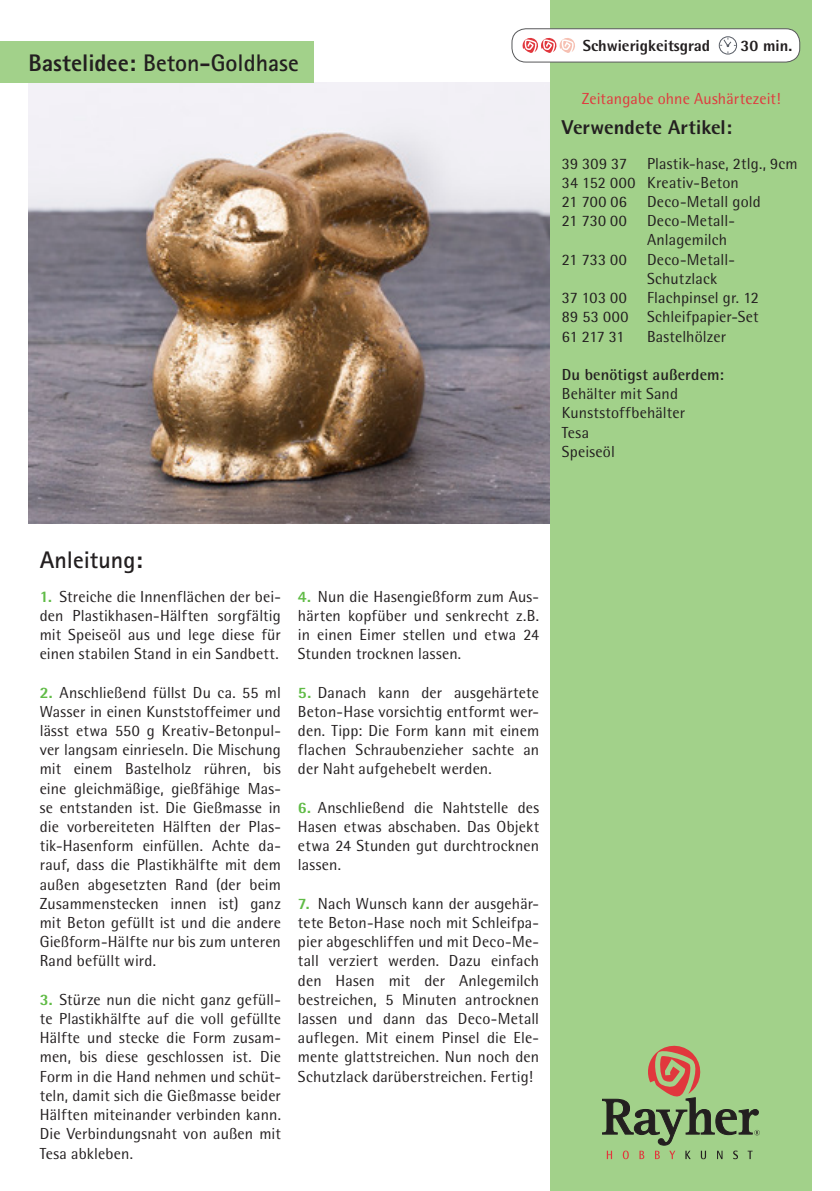
<style>
.page{position:relative;width:840px;height:1191px;background:#fff}
.page>*{position:absolute;margin:0;border:0;box-sizing:border-box;transform-origin:0 0}
.t1{font:700 24px "Rotis Sans Serif Std";color:#231f20}
.t2{font:800 20px "Rotis Semi Sans Std";letter-spacing:.005em;color:#231f20}
.t3{font:16px/19.2px "Rotis Semi Sans Std";letter-spacing:.01em;color:#231f20;text-align:justify}
.t4{font:16px "Rotis Semi Sans Std";letter-spacing:.01em;color:#e1373d}
.t5{font:800 16px "Rotis Semi Sans Std";color:#231f20}
.t6{font:700 16px "Rotis Semi Sans Std";letter-spacing:.005em;color:#231f20}
.s1{font-weight:800}
.s2{font-weight:800;color:#60bb46}
</style>
<div class="page">
<img style="left:28px;top:82px;width:522px;height:441px">
<div style="left:550px;top:0;width:261px;height:1191px;background:#a2d18a"></div>
<div style="left:0;top:41px;width:313px;height:41px;background:#a2d18a"></div>
<div style="left:511px;top:29px;width:288px;height:33px;background:#fff;border-radius:14px"></div>
<div style="left:511px;top:28px;width:288px;height:35px;border:1px solid #57585a;border-radius:14px"></div>
<svg style="left:522px;top:37px;width:53px;height:16px"></svg>
<div style="left:718px;top:36px;width:18px;height:19px;border:1px solid #575c65;border-radius:50%"></div>
<svg style="left:719px;top:38px;width:16px;height:15px"></svg>
<svg style="left:602px;top:1045px;width:157px;height:114px"></svg>
<h1 class="t1" style="left:28px;top:47px;width:272px"><span class="s1">Bastelidee:</span> Beton-Goldhase</h1>
<p class="t5" style="left:582px;top:35px;width:129px">Schwierigkeitsgrad</p>
<p class="t5" style="left:740px;top:35px;width:53px">30 min.</p>
<p class="t4" style="left:581px;top:90px;width:200px">Zeitangabe ohne Aushärtezeit!</p>
<p class="t2" style="left:561px;top:115px;width:171px">Verwendete Artikel:</p>
<p class="t3" style="left:561px;top:153px;width:237px;text-align:left">39 309 37 Plastik-hase, 2tlg., 9cm<br>34 152 000 Kreativ-Beton<br>21 700 06 Deco-Metall gold<br>21 730 00</p>
<p class="t3" style="left:646px;top:211px;width:89px">Deco-Metall-<br>Anlagemilch</p>
<p class="t3" style="left:561px;top:249px;width:66px">21 733 00</p>
<p class="t3" style="left:646px;top:249px;width:89px">Deco-Metall-<br>Schutzlack</p>
<p class="t3" style="left:561px;top:288px;width:66px">37 103 00</p>
<p class="t3" style="left:561px;top:288px;width:198px;text-indent:85px">Flachpinsel gr. 12<br>89 53 000 Schleifpapier-Set 61 217 31</p>
<p class="t3" style="left:646px;top:326px;width:80px">Bastelhölzer</p>
<p class="t6" style="left:561px;top:365px;width:163px">Du benötigst außerdem:</p>
<p class="t3" style="left:561px;top:384px;width:125px;text-align:left">Behälter mit Sand<br>Kunststoffbehälter<br>Tesa<br>Speiseöl</p>
<h1 class="t1" style="left:40px;top:545px;width:104px">Anleitung:</h1>
<p class="t3" style="left:40px;top:586px;width:242px"><span class="s2">1.</span> Streiche die Innenflächen der bei&shy;den Plastikhasen-Hälften sorgfältig mit Speiseöl aus und lege diese für einen stabilen Stand in ein Sandbett.</p>
<p class="t3" style="left:40px;top:682px;width:242px"><span class="s2">2.</span> Anschließend füllst Du ca. 55 ml Wasser in einen Kunststoffeimer und lässt etwa 550 g Kreativ-Betonpul&shy;ver langsam einrieseln. Die Mischung mit einem Bastelholz rühren, bis eine gleichmäßige, gießfähige Mas&shy;se entstanden ist. Die Gießmasse in die vorbereiteten Hälften der Plas&shy;tik-Hasenform einfüllen. Achte da&shy;rauf, dass die Plastikhälfte mit dem außen abgesetzten Rand (der beim Zusammenstecken innen ist) ganz mit Beton gefüllt ist und die andere Gießform-Hälfte nur bis zum unteren Rand befüllt wird.</p>
<p class="t3" style="left:40px;top:989px;width:242px"><span class="s2">3.</span> Stürze nun die nicht ganz gefüll&shy;te Plastikhälfte auf die voll gefüllte Hälfte und stecke die Form zusam&shy;men, bis diese geschlossen ist. Die Form in die Hand nehmen und schüt&shy;teln, damit sich die Gießmasse beider Hälften miteinander verbinden kann.<br>Die Verbindungsnaht von außen mit Tesa abkleben.</p>
<p class="t3" style="left:298px;top:586px;width:242px"><span class="s2">4.</span> Nun die Hasengießform zum Aus&shy;härten kopfüber und senkrecht z.B. in einen Eimer stellen und etwa 24<br>Stunden trocknen lassen.</p>
<p class="t3" style="left:298px;top:682px;width:242px"><span class="s2">5.</span> Danach kann der ausgehärtete Beton-Hase vorsichtig entformt wer&shy;den. Tipp: Die Form kann mit einem flachen Schraubenzieher sachte an der Naht aufgehebelt werden.</p>
<p class="t3" style="left:298px;top:797px;width:242px"><span class="s2">6.</span> Anschließend die Nahtstelle des Hasen etwas abschaben. Das Objekt etwa 24 Stunden gut durchtrocknen lassen.</p>
<p class="t3" style="left:298px;top:893px;width:242px"><span class="s2">7.</span> Nach Wunsch kann der ausgehär&shy;tete Beton-Hase noch mit Schleifpa&shy;pier abgeschliffen und mit Deco-Me&shy;tall verziert werden. Dazu einfach den Hasen mit der Anlegemilch bestreichen, 5 Minuten antrocknen lassen und dann das Deco-Metall auflegen. Mit einem Pinsel die Ele&shy;mente glattstreichen. Nun noch den Schutzlack darüberstreichen. Fertig!</p>
</div>
